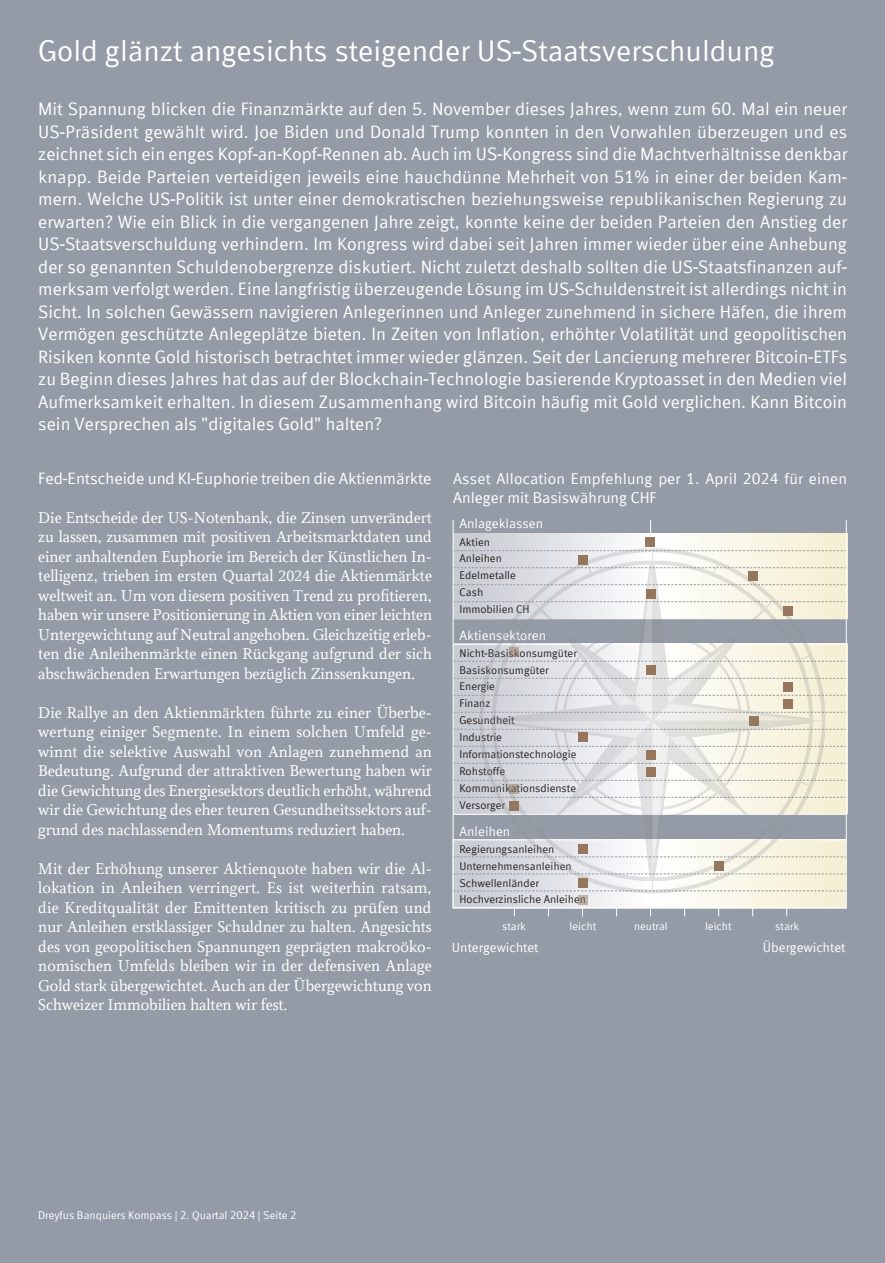
<style>
.page{position:relative;width:885px;height:1263px;background:#fff}
.page>*{position:absolute;margin:0;border:0;box-sizing:border-box;transform-origin:0 0}
.t1{font:30px "Dreyfus Sans";color:#fff}
.t2{font:18px/22.5px "Dreyfus Sans";color:#fff;text-align:justify}
.t3{font:16.5px/19.5px "Dreyfus Serif";color:#fff;text-align:justify}
.t4{font:16.5px "Dreyfus Sans";letter-spacing:-.005em;color:#fff}
.t5{font:15.75px/19.5px "Dreyfus Sans";letter-spacing:.01em;color:#fff}
.t6{font:13.5px "Dreyfus Sans";color:#fff}
.t7{font:11.25px "Dreyfus Sans";color:#231f20}
.t8{font:11.25px "Dreyfus Sans";color:#fff}
</style>
<div class="page">
<div style="left:0;top:0;width:884px;height:1263px;background:#959ba6"></div>
<div style="left:452px;top:840px;width:198px;height:68px;background:linear-gradient(to right,#c3c8cf,#fdfdfd)"></div>
<div style="left:649px;top:840px;width:196px;height:68px;background:linear-gradient(to right,#fefffe,#f4eed1)"></div>
<div style="left:453px;top:644px;width:198px;height:170px;background:#c9cdd3"></div>
<div style="left:650px;top:644px;width:197px;height:170px;background:#f4efd3"></div>
<hr style="left:453px;top:814px;width:393px;height:1px;background:#fff">
<hr style="left:453px;top:839px;width:393px;height:1px;background:#fff">
<hr style="left:453px;top:907px;width:393px;height:1px;background:#fff">
<hr style="left:453px;top:644px;width:393px;height:1px;background:#fff">
<hr style="left:453px;top:533px;width:393px;height:1px;background:#fff">
<svg style="left:650px;top:520px;width:1px;height:13px"></svg>
<svg style="left:453px;top:890px;width:392px;height:1px"></svg>
<svg style="left:453px;top:873px;width:392px;height:1px"></svg>
<svg style="left:453px;top:856px;width:392px;height:1px"></svg>
<svg style="left:453px;top:797px;width:392px;height:1px"></svg>
<svg style="left:453px;top:780px;width:392px;height:1px"></svg>
<svg style="left:453px;top:763px;width:392px;height:1px"></svg>
<svg style="left:453px;top:746px;width:392px;height:1px"></svg>
<svg style="left:453px;top:729px;width:392px;height:1px"></svg>
<svg style="left:453px;top:712px;width:392px;height:1px"></svg>
<svg style="left:453px;top:695px;width:392px;height:1px"></svg>
<svg style="left:453px;top:678px;width:392px;height:1px"></svg>
<svg style="left:453px;top:661px;width:392px;height:1px"></svg>
<div style="left:453px;top:534px;width:198px;height:85px;background:linear-gradient(to right,#c4c8cf,#fdfdfd)"></div>
<div style="left:650px;top:534px;width:197px;height:85px;background:linear-gradient(to right,#fefffe,#f4eed0)"></div>
<svg style="left:453px;top:601px;width:392px;height:1px"></svg>
<svg style="left:453px;top:584px;width:392px;height:1px"></svg>
<svg style="left:453px;top:567px;width:392px;height:1px"></svg>
<svg style="left:453px;top:550px;width:392px;height:1px"></svg>
<img style="left:477px;top:546px;width:349px;height:349px">
<hr style="left:845px;top:520px;width:1px;height:388px;background:#fff">
<hr style="left:452px;top:520px;width:1px;height:388px;background:#fff">
<div style="left:645px;top:537px;width:10px;height:10px;background:#96775e"></div>
<div style="left:646px;top:589px;width:9px;height:9px;background:#96775e"></div>
<div style="left:783px;top:606px;width:9px;height:9px;background:#96775e"></div>
<div style="left:578px;top:844px;width:9px;height:10px;background:#96775e"></div>
<div style="left:714px;top:861px;width:9px;height:10px;background:#96775e"></div>
<div style="left:578px;top:878px;width:9px;height:10px;background:#96775e"></div>
<div style="left:578px;top:895px;width:9px;height:10px;background:#c0b1a6"></div>
<div style="left:509px;top:647px;width:10px;height:10px;background:#b5a79d"></div>
<div style="left:783px;top:699px;width:9px;height:10px;background:#96775e"></div>
<div style="left:509px;top:784px;width:10px;height:10px;background:#b5a79d"></div>
<div style="left:578px;top:555px;width:10px;height:9px;background:#96775e"></div>
<div style="left:509px;top:801px;width:10px;height:10px;background:#96775e"></div>
<div style="left:646px;top:750px;width:9px;height:10px;background:#96775e"></div>
<div style="left:646px;top:665px;width:9px;height:10px;background:#96775e"></div>
<div style="left:646px;top:767px;width:9px;height:10px;background:#96775e"></div>
<div style="left:578px;top:732px;width:9px;height:10px;background:#96775e"></div>
<div style="left:783px;top:682px;width:9px;height:10px;background:#96775e"></div>
<div style="left:748px;top:716px;width:10px;height:9px;background:#96775e"></div>
<div style="left:748px;top:571px;width:10px;height:10px;background:#96775e"></div>
<p class="t1" style="left:38px;top:34px;width:737px">Gold glänzt angesichts steigender US-Staatsverschuldung</p>
<p class="t2" style="left:38px;top:98px;width:810px">Mit Spannung blicken die Finanzmärkte auf den 5. November dieses Jahres, wenn zum 60. Mal ein neuer US-Präsident gewählt wird. Joe Biden und Donald Trump konnten in den Vorwahlen überzeugen und es zeichnet sich ein enges Kopf-an-Kopf-Rennen ab. Auch im US-Kongress sind die Machtverhältnisse denkbar knapp. Beide Parteien verteidigen jeweils eine hauchdünne Mehrheit von 51% in einer der beiden Kam&shy;mern. Welche US-Politik ist unter einer demokratischen beziehungsweise republikanischen Regierung zu erwarten? Wie ein Blick in die vergangenen Jahre zeigt, konnte keine der beiden Parteien den Anstieg der US-Staatsverschuldung verhindern. Im Kongress wird dabei seit Jahren immer wieder über eine Anhebung der so genannten Schuldenobergrenze diskutiert. Nicht zuletzt deshalb sollten die US-Staatsfinanzen auf&shy;merksam verfolgt werden. Eine langfristig überzeugende Lösung im US-Schuldenstreit ist allerdings nicht in Sicht. In solchen Gewässern navigieren Anlegerinnen und Anleger zunehmend in sichere Häfen, die ihrem Vermögen geschützte Anlegeplätze bieten. In Zeiten von Inflation, erhöhter Volatilität und geopolitischen Risiken konnte Gold historisch betrachtet immer wieder glänzen. Seit der Lancierung mehrerer Bitcoin-ETFs zu Beginn dieses Jahres hat das auf der Blockchain-Technologie basierende Kryptoasset in den Medien viel Aufmerksamkeit erhalten. In diesem Zusammenhang wird Bitcoin häufig mit Gold verglichen. Kann Bitcoin sein Versprechen als "digitales Gold" halten?</p>
<p class="t4" style="left:38px;top:469px;width:394px">Fed-Entscheide und KI-Euphorie treiben die Aktienmärkte</p>
<p class="t3" style="left:38px;top:508px;width:395px">Die Entscheide der US-Notenbank, die Zinsen unverändert zu lassen, zusammen mit positiven Arbeitsmarktdaten und einer anhaltenden Euphorie im Bereich der Künstlichen In&shy;telligenz, trieben im ersten Quartal 2024 die Aktienmärkte weltweit an. Um von diesem positiven Trend zu profitieren, haben wir unsere Positionierung in Aktien von einer leichten Untergewichtung auf Neutral angehoben. Gleichzeitig erleb&shy;ten die Anleihenmärkte einen Rückgang aufgrund der sich abschwächenden Erwartungen bezüglich Zinssenkungen.</p>
<p class="t3" style="left:38px;top:703px;width:395px">Die Rallye an den Aktienmärkten führte zu einer Überbe&shy;wertung einiger Segmente. In einem solchen Umfeld ge&shy;winnt die selektive Auswahl von Anlagen zunehmend an Bedeutung. Aufgrund der attraktiven Bewertung haben wir die Gewichtung des Energiesektors deutlich erhöht, während wir die Gewichtung des eher teuren Gesundheitssektors auf&shy;grund des nachlassenden Momentums reduziert haben.</p>
<p class="t3" style="left:38px;top:859px;width:395px">Mit der Erhöhung unserer Aktienquote haben wir die Al&shy;lokation in Anleihen verringert. Es ist weiterhin ratsam, die Kreditqualität der Emittenten kritisch zu prüfen und nur Anleihen erstklassiger Schuldner zu halten. Angesichts des von geopolitischen Spannungen geprägten makroöko&shy;nomischen Umfelds bleiben wir in der defensiven Anlage Gold stark übergewichtet. Auch an der Übergewichtung von Schweizer Immobilien halten wir fest.</p>
<p class="t5" style="left:453px;top:468px;width:395px">Asset Allocation Empfehlung per 1. April 2024 für einen<br>Anleger mit Basiswährung CHF</p>
<p class="t6" style="left:459px;top:516px;width:85px">Anlageklassen</p>
<p class="t7" style="left:459px;top:535px;width:32px">Aktien</p>
<p class="t7" style="left:459px;top:552px;width:44px">Anleihen</p>
<p class="t7" style="left:459px;top:569px;width:58px">Edelmetalle</p>
<p class="t7" style="left:459px;top:586px;width:25px">Cash</p>
<p class="t7" style="left:459px;top:603px;width:72px">Immobilien CH</p>
<p class="t6" style="left:459px;top:627px;width:88px">Aktiensektoren</p>
<p class="t7" style="left:459px;top:646px;width:119px">Nicht-Basiskonsumgüter</p>
<p class="t7" style="left:459px;top:663px;width:91px">Basiskonsumgüter</p>
<p class="t7" style="left:459px;top:680px;width:37px">Energie</p>
<p class="t7" style="left:459px;top:697px;width:32px">Finanz</p>
<p class="t7" style="left:459px;top:714px;width:57px">Gesundheit</p>
<p class="t7" style="left:459px;top:731px;width:44px">Industrie</p>
<p class="t7" style="left:459px;top:748px;width:118px">Informationstechnologie</p>
<p class="t7" style="left:459px;top:764px;width:47px">Rohstoffe</p>
<p class="t7" style="left:459px;top:781px;width:118px">Kommunikationsdienste</p>
<p class="t7" style="left:459px;top:798px;width:47px">Versorger</p>
<p class="t6" style="left:459px;top:824px;width:52px">Anleihen</p>
<p class="t7" style="left:459px;top:842px;width:96px">Regierungsanleihen</p>
<p class="t7" style="left:459px;top:859px;width:114px">Unternehmensanleihen</p>
<p class="t7" style="left:459px;top:876px;width:81px">Schwellenländer</p>
<p class="t7" style="left:459px;top:893px;width:128px">Hochverzinsliche Anleihen</p>
<p class="t6" style="left:452px;top:939px;width:88px">Untergewichtet</p>
<p class="t6" style="left:762px;top:939px;width:84px">Übergewichtet</p>
<p class="t8" style="left:502px;top:919px;width:25px">stark</p>
<p class="t8" style="left:569px;top:919px;width:28px">leicht</p>
<p class="t8" style="left:634px;top:919px;width:35px">neutral</p>
<p class="t8" style="left:705px;top:919px;width:28px">leicht</p>
<p class="t8" style="left:775px;top:919px;width:25px">stark</p>
<p class="t8" style="left:38px;top:1208px;width:260px">Dreyfus Banquiers Kompass | 2. Quartal 2024 | Seite 2</p>
</div>
